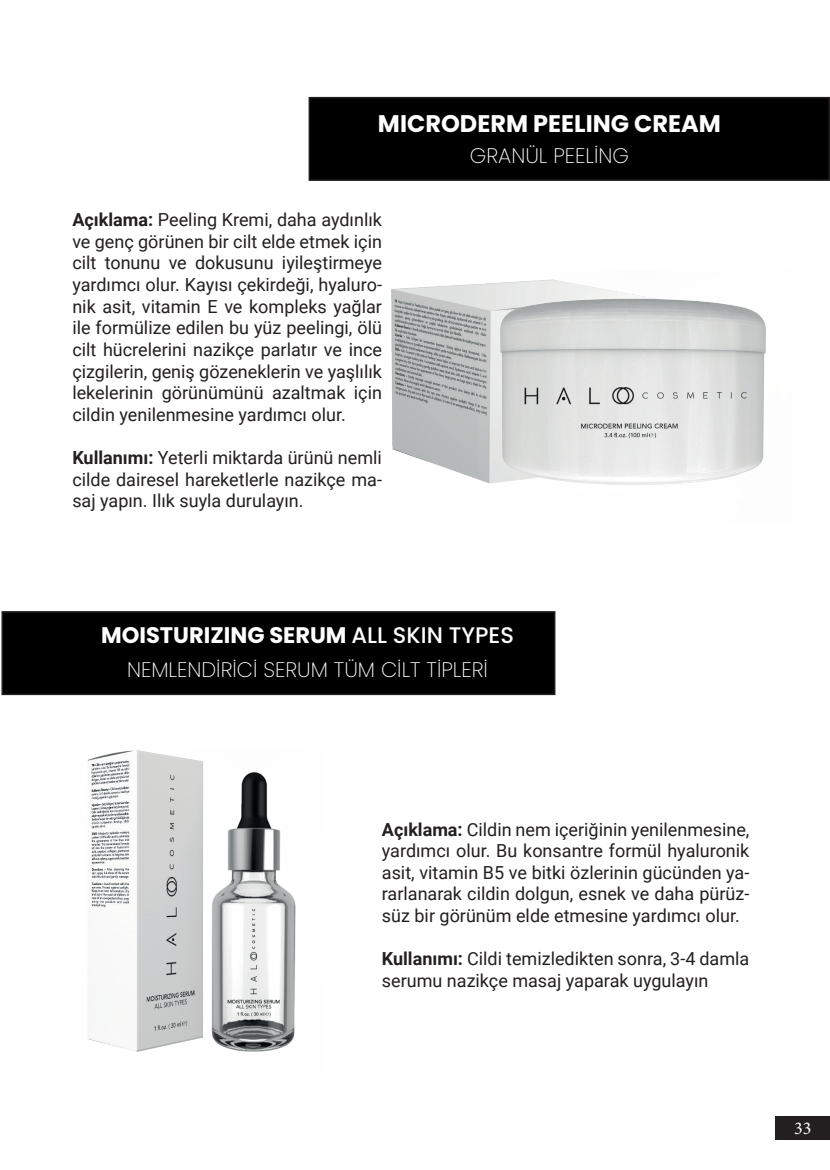
<style>
.page{position:relative;width:830px;height:1170px;background:#fff}
.page>*{position:absolute;margin:0;border:0;box-sizing:border-box;transform-origin:0 0}
.t1{font:700 24px "Poppins";color:#fff}
.t2{font:700 22.5px "Poppins";color:#fff}
.t3{font:200 21px "Poppins";color:#fff}
.t4{font:18px/21.6px "Roboto";color:#231f20;text-align:justify}
.t5{font:18px "Minion Pro";color:#fff}
.s1{font-weight:700}
.s2{font-weight:500}
</style>
<div class="page">
<div style="left:775px;top:1116px;width:54px;height:23px;background:#231f20"></div>
<div style="left:309px;top:98px;width:519px;height:82px;background:#000"></div>
<div style="left:308px;top:97px;width:521px;height:84px;border:2px solid #231f20"></div>
<div style="left:2px;top:611px;width:552px;height:83px;background:#000"></div>
<div style="left:2px;top:611px;width:553px;height:84px;border:2px solid #231f20"></div>
<img style="left:391px;top:284px;width:88px;height:196px">
<img style="left:479px;top:279px;width:287px;height:206px">
<img style="left:87px;top:750px;width:72px;height:302px">
<img style="left:159px;top:754px;width:137px;height:298px">
<h1 class="t1" style="left:378px;top:109px;width:344px">MICRODERM PEELING CREAM</h1>
<p class="t3" style="left:469px;top:143px;width:161px">GRANÜL PEELING</p>
<p class="t4" style="left:72px;top:208px;width:311px"><span class="s1">Açıklama:</span> Peeling Kremi, daha aydınlık ve genç görünen bir cilt elde etmek için cilt tonunu ve dokusunu iyileştirmeye yardımcı olur. Kayısı çekirdeği, hyaluro&shy;nik asit, vitamin E ve kompleks yağlar ile formülize edilen bu yüz peelingi, ölü cilt hücrelerini nazikçe parlatır ve ince çizgilerin, geniş gözeneklerin ve yaşlılık lekelerinin görünümünü azaltmak için cildin yenilenmesine yardımcı olur.</p>
<p class="t4" style="left:72px;top:446px;width:311px"><span class="s1">Kullanımı:</span> Yeterli miktarda ürünü nemli cilde dairesel hareketlerle nazikçe ma&shy;saj yapın. Ilık suyla durulayın.</p>
<p class="t2" style="left:101px;top:621px;width:414px">MOISTURIZING SERUM <span class="s2">ALL SKIN TYPES</span></p>
<p class="t3" style="left:127px;top:657px;width:362px">NEMLENDİRİCİ SERUM TÜM CİLT TİPLERİ</p>
<p class="t4" style="left:381px;top:817px;width:369px"><span class="s1">Açıklama:</span> Cildin nem içeriğinin yenilenmesine, yardımcı olur. Bu konsantre formül hyaluronik asit, vitamin B5 ve bitki özlerinin gücünden ya&shy;rarlanarak cildin dolgun, esnek ve daha pürüz&shy;süz bir görünüm elde etmesine yardımcı olur.</p>
<p class="t4" style="left:381px;top:947px;width:369px"><span class="s1">Kullanımı:</span> Cildi temizledikten sonra, 3-4 damla serumu nazikçe masaj yaparak uygulayın</p>
<p class="t5" style="left:793px;top:1115px;width:19px">33</p>
</div>
